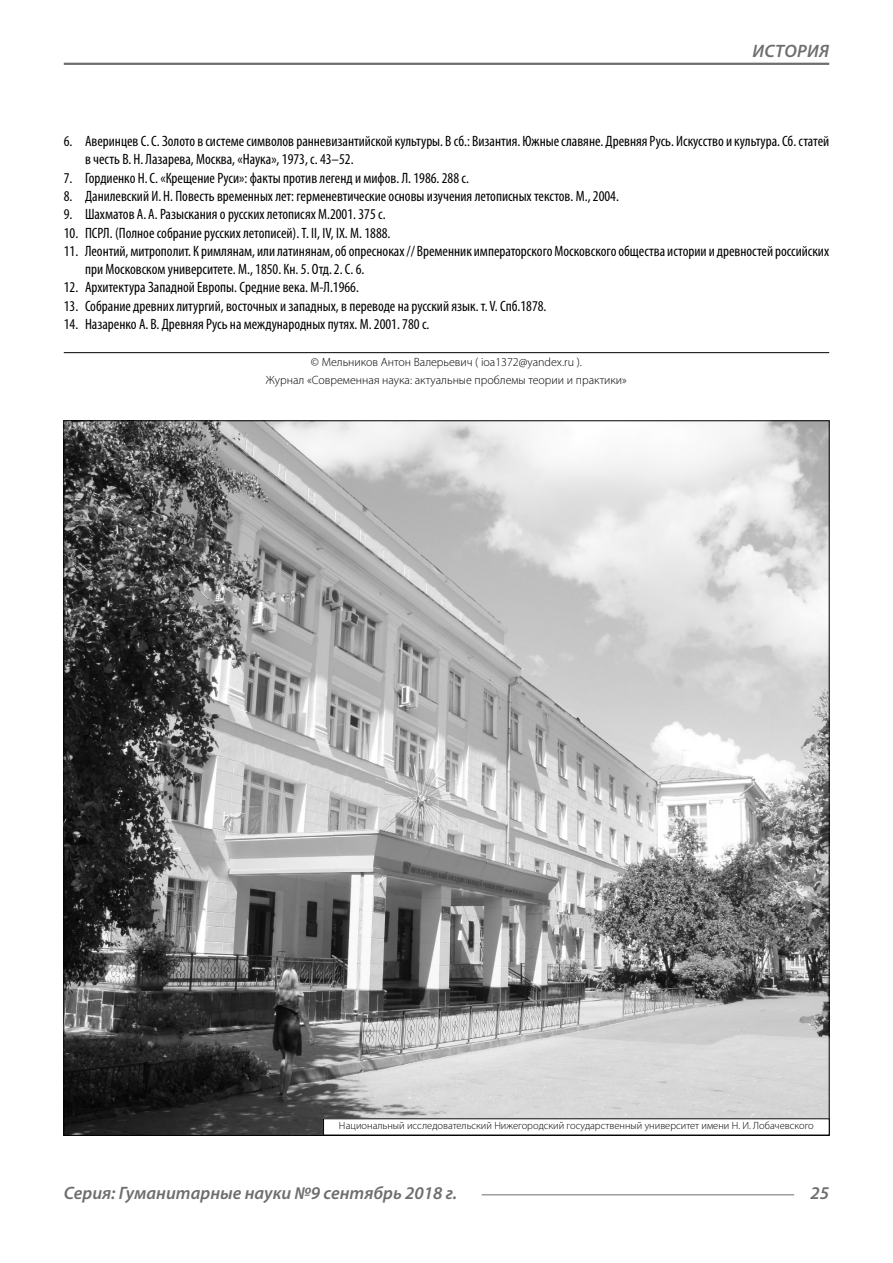
<style>
.page{position:relative;width:893px;height:1263px;background:#fff}
.page>*{position:absolute;margin:0;border:0;box-sizing:border-box;transform-origin:0 0}
.t1{font:italic 600 18px "Myriad Pro";color:#6e6e6e}
.t2{font:condensed 15px/18.3px "Myriad Pro";color:#000}
.Copy{font:300 12px/18.3px "Myriad Pro";color:#000;text-align:center}
.Author-doc{font:300 10.5px "Myriad Pro";color:#000}
</style>
<div class="page">
<hr style="left:64px;top:63px;width:765px;height:2px;background:#6e6e6e">
<hr style="left:482px;top:1194px;width:312px;height:1px;background:#6e6e6e">
<hr style="left:64px;top:352px;width:765px;height:1px;background:#000">
<img style="left:65px;top:422px;width:763px;height:712px">
<div style="left:324px;top:1119px;width:505px;height:16px;background:#fff"></div>
<p class="t1" style="left:752px;top:39px;width:77px">История</p>
<p class="t2" style="left:85px;top:132px;width:746px;text-indent:-21px">6. Аверинцев С.С. Золото в системе символов ранневизантийской культуры. В сб.: Византия. Южные славяне. Древняя Русь. Искусство и культура. Сб. статей в честь В. Н. Лазарева, Москва, «Наука», 1973, с. 43–52.</p>
<p class="t2" style="left:64px;top:168px;width:407px">7. Гордиенко Н.С. «Крещение Руси»: факты против легенд и мифов. Л. 1986. 288 с.</p>
<p class="t2" style="left:64px;top:187px;width:557px">8. Данилевский И. Н. Повесть временных лет: герменевтические основы изучения летописных текстов. М., 2004.</p>
<p class="t2" style="left:64px;top:205px;width:323px">9. Шахматов А. А. Разыскания о русских летописях М.2001. 375 с.</p>
<p class="t2" style="left:64px;top:223px;width:328px">10. ПСРЛ. (Полное собрание русских летописей). Т. II, IV, IX. М. 1888.</p>
<p class="t2" style="left:85px;top:242px;width:746px;text-indent:-21px">11. Леонтий, митрополит. К римлянам, или латинянам, об опресноках // Временник императорского Московского общества истории и древностей российских при Московском университете. М., 1850. Кн. 5. Отд.2. С. 6.</p>
<p class="t2" style="left:64px;top:278px;width:297px">12. Архитектура Западной Европы. Средние века. М-Л.1966.</p>
<p class="t2" style="left:64px;top:296px;width:484px">13. Собрание древних литургий, восточных и западных, в переводе на русский язык. т. V. Спб.1878.</p>
<p class="t2" style="left:64px;top:315px;width:367px">14. Назаренко А. В. Древняя Русь на международных путях. М. 2001. 780 с.</p>
<p class="Copy" style="left:266px;top:352px;width:363px">© Мельников Антон Валерьевич ( ioa1372@yandex.ru ).<br>Журнал «Современная наука: актуальные проблемы теории и практики»</p>
<p class="Author-doc" style="left:339px;top:1119px;width:476px">Национальный исследовательский Нижегородский государственный университет имени Н. И. Лобачевского</p>
<p class="t1" style="left:64px;top:1182px;width:395px">Серия: Гуманитарные науки №9 сентябрь 2018 г.</p>
<p class="t1" style="left:810px;top:1182px;width:20px">25</p>
</div>
